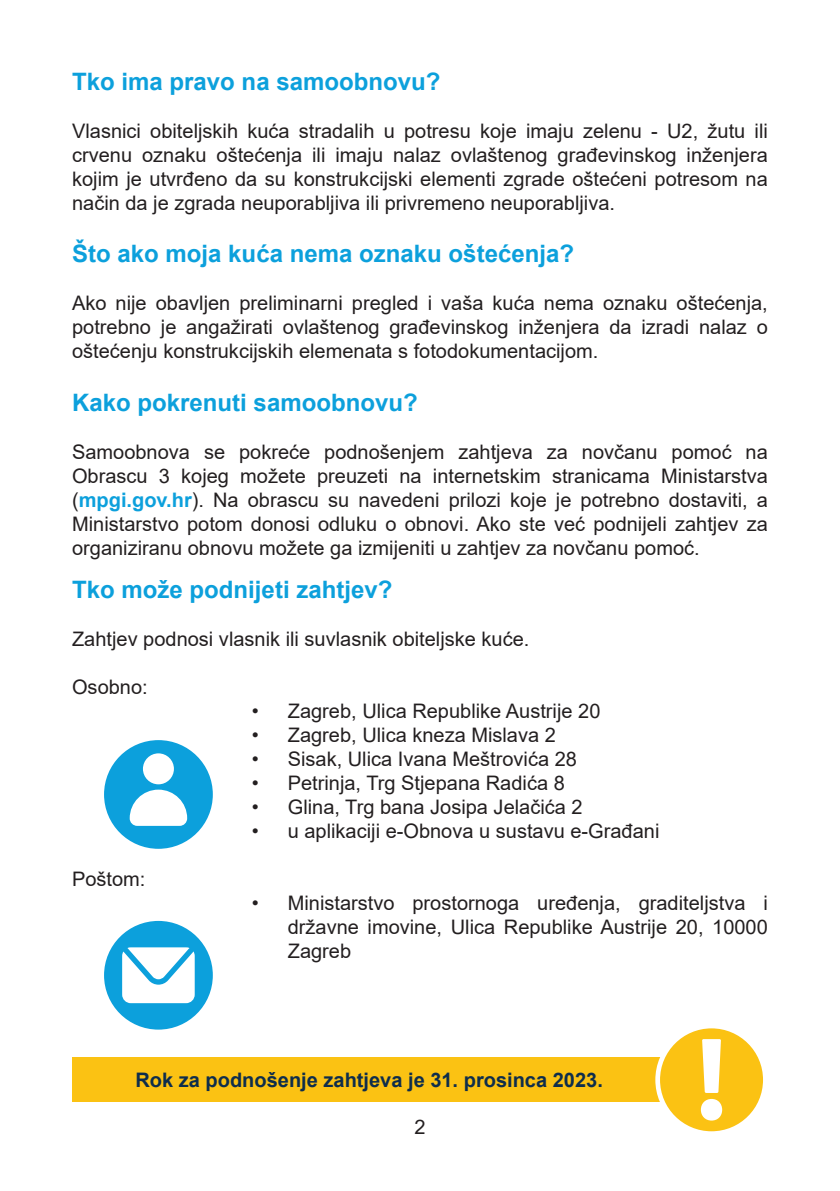
<style>
.page{position:relative;width:840px;height:1191px;background:#fff}
.page>*{position:absolute;margin:0;border:0;box-sizing:border-box;transform-origin:0 0}
.t1{font:700 24px "Arial";color:#0ca0dc}
.t2{font:20px/24px "Arial";color:#231f20;text-align:justify}
.t3{font:700 20px "Arial";color:#0e2d4c}
.s1{font-weight:700;color:#0ca0dc}
</style>
<div class="page">
<div style="left:72px;top:1057px;width:594px;height:45px;background:#fbc213"></div>
<div style="left:657px;top:1026px;width:108px;height:107px;background:#fbc213;border-radius:50%"></div>
<div style="left:655px;top:1023px;width:112px;height:113px;border:5px solid #fff;border-radius:50%"></div>
<svg style="left:700px;top:1039px;width:21px;height:81px"></svg>
<div style="left:104px;top:740px;width:109px;height:108px;background:#0ca0dc;border-radius:50%"></div>
<div style="left:143px;top:753px;width:31px;height:31px;background:#fff;border-radius:50%"></div>
<svg style="left:130px;top:789px;width:57px;height:37px"></svg>
<div style="left:104px;top:921px;width:109px;height:108px;background:#0ca0dc;border-radius:50%"></div>
<svg style="left:122px;top:947px;width:73px;height:56px;background:#daf0f9"></svg>
<p class="t1" style="left:72px;top:64px;width:370px">Tko ima pravo na samoobnovu?</p>
<p class="t2" style="left:72px;top:118px;width:697px">Vlasnici obiteljskih kuća stradalih u potresu koje imaju zelenu - U2, žutu ili crvenu oznaku oštećenja ili imaju nalaz ovlaštenog građevinskog inženjera kojim je utvrđeno da su konstrukcijski elementi zgrade oštećeni potresom na način da je zgrada neuporabljiva ili privremeno neuporabljiva.</p>
<p class="t1" style="left:72px;top:237px;width:503px">Što ako moja kuća nema oznaku oštećenja?</p>
<p class="t2" style="left:72px;top:291px;width:697px">Ako nije obavljen preliminarni pregled i vaša kuća nema oznaku oštećenja, potrebno je angažirati ovlaštenog građevinskog inženjera da izradi nalaz o oštećenju konstrukcijskih elemenata s fotodokumentacijom.</p>
<p class="t1" style="left:72px;top:386px;width:347px">Kako pokrenuti samoobnovu?</p>
<p class="t2" style="left:72px;top:440px;width:697px">Samoobnova se pokreće podnošenjem zahtjeva za novčanu pomoć na Obrascu 3 kojeg možete preuzeti na internetskim stranicama Ministarstva (<span class="s1">mpgi.gov.hr</span>). Na obrascu su navedeni prilozi koje je potrebno dostaviti, a Ministarstvo potom donosi odluku o obnovi. Ako ste već podnijeli zahtjev za organiziranu obnovu možete ga izmijeniti u zahtjev za novčanu pomoć.</p>
<p class="t1" style="left:72px;top:573px;width:322px">Tko može podnijeti zahtjev?</p>
<p class="t2" style="left:72px;top:627px;width:458px">Zahtjev podnosi vlasnik ili suvlasnik obiteljske kuće.</p>
<p class="t2" style="left:72px;top:675px;width:77px">Osobno:</p>
<p class="t2" style="left:251px;top:699px;width:350px">• Zagreb, Ulica Republike Austrije 20</p>
<p class="t2" style="left:251px;top:723px;width:305px">• Zagreb, Ulica kneza Mislava 2</p>
<p class="t2" style="left:251px;top:747px;width:326px">• Sisak, Ulica Ivana Meštrovića 28</p>
<p class="t2" style="left:251px;top:771px;width:314px">• Petrinja, Trg Stjepana Radića 8</p>
<p class="t2" style="left:251px;top:795px;width:332px">• Glina, Trg bana Josipa Jelačića 2</p>
<p class="t2" style="left:251px;top:819px;width:409px">• u aplikaciji e-Obnova u sustavu e-Građani</p>
<p class="t2" style="left:72px;top:867px;width:75px">Poštom:</p>
<p class="t2" style="left:287px;top:891px;width:481px;text-indent:-36px">• Ministarstvo prostornoga uređenja, graditeljstva i državne imovine, Ulica Republike Austrije 20, 10000<br>Zagreb</p>
<p class="t3" style="left:135px;top:1066px;width:468px">Rok za podnošenje zahtjeva je 31. prosinca 2023.</p>
<p class="t2" style="left:414px;top:1114px;width:13px">2</p>
</div>
